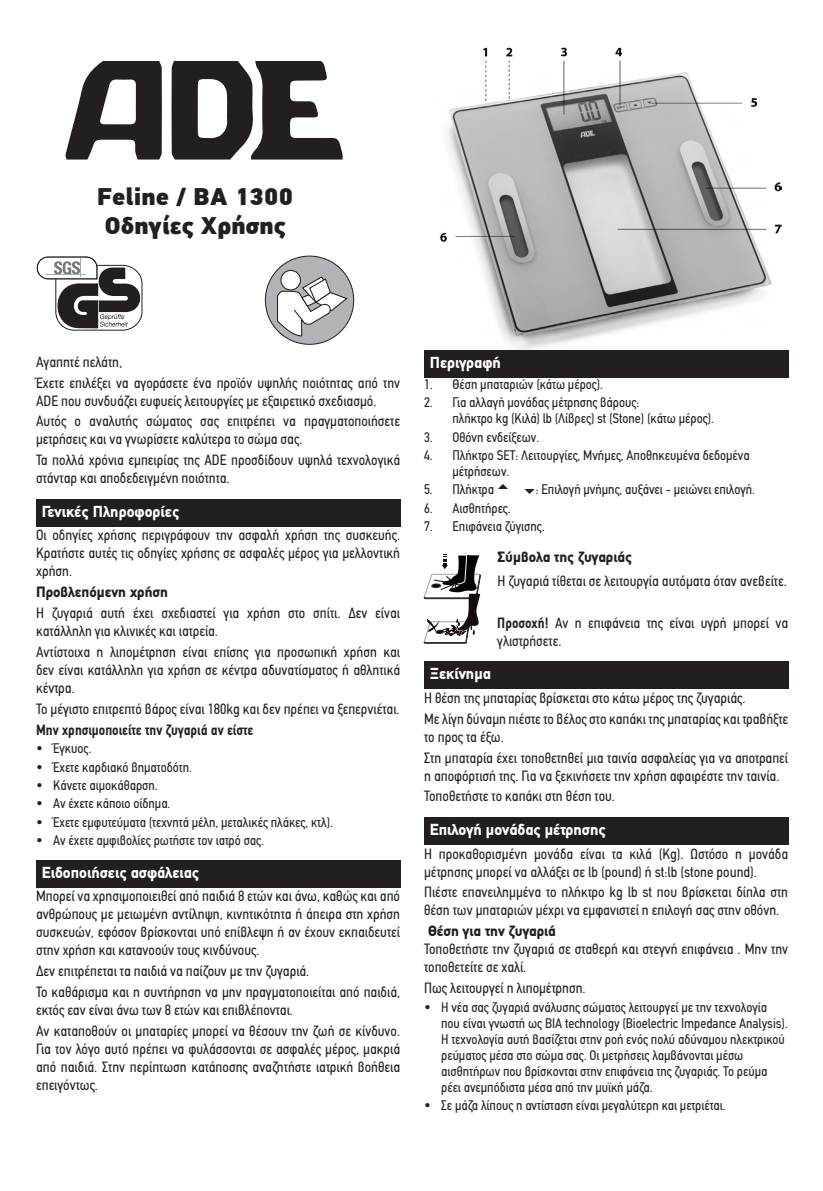
<style>
.page{position:relative;width:823px;height:1191px;background:#fff}
.page>*{position:absolute;margin:0;border:0;box-sizing:border-box;transform-origin:0 0}
.t1{font:900 24px "PF Din Text Pro";color:#231f20}
.t2{font:900 16px "PF Din Text";color:#fff}
.Main_Text{font:15px/18px "PF Din Text Condensed";color:#231f20}
.TITLE_copy{font:900 15px "PF Din Text";color:#231f20}
.Main_Text-2{font:700 15px "PF Din Text Condensed";color:#231f20}
.Main_Text-3{font:900 15px "PF Din Text";color:#231f20}
.t3{font:14px/16px "PF Din Text Condensed";color:#231f20}
.s1{font-weight:700}
</style>
<div class="page">
<img style="left:440px;top:47px;width:341px;height:303px">
<svg style="left:65px;top:61px;width:97px;height:98px"></svg>
<svg style="left:171px;top:61px;width:171px;height:98px"></svg>
<svg style="left:37px;top:256px;width:106px;height:75px"></svg>
<div style="left:265px;top:256px;width:88px;height:88px;background:#b2b3b7;border-radius:50%"></div>
<svg style="left:281px;top:270px;width:19px;height:20px"></svg>
<div style="left:280px;top:270px;width:21px;height:20px;border:1px solid #231f20;border-radius:50%"></div>
<svg style="left:276px;top:276px;width:72px;height:61px"></svg>
<div style="left:36px;top:499px;width:364px;height:27px;background:#231f20"></div>
<div style="left:36px;top:860px;width:364px;height:27px;background:#231f20"></div>
<div style="left:424px;top:350px;width:363px;height:27px;background:#231f20"></div>
<div style="left:424px;top:661px;width:363px;height:28px;background:#231f20"></div>
<div style="left:424px;top:817px;width:363px;height:27px;background:#231f20"></div>
<svg style="left:424px;top:554px;width:56px;height:89px"></svg>
<p class="t1" style="left:97px;top:181px;width:197px">Feline / BΑ 1300</p>
<p class="t1" style="left:104px;top:210px;width:183px">Οδηγίες Χρήσης</p>
<p class="Main_Text" style="left:36px;top:353px;width:87px">Αγαπητέ πελάτη,</p>
<p class="Main_Text" style="left:36px;top:373px;width:365px">Έχετε επιλέξει να αγοράσετε ένα προϊόν υψηλής ποιότητας από την<br>ADE που συνδυάζει ευφυείς λειτουργίες με εξαιρετικό σχεδιασμό.</p>
<p class="Main_Text" style="left:36px;top:412px;width:365px">Αυτός ο αναλυτής σώματος σας επιτρέπει να πραγματοποιήσετε μετρήσεις και να γνωρίσετε καλύτερα το σώμα σας.</p>
<p class="Main_Text" style="left:36px;top:451px;width:365px">Τα πολλά χρόνια εμπειρίας της ADE προσδίδουν υψηλά τεχνολογικά στάνταρ και αποδεδειγμένη ποιότητα.</p>
<p class="t2" style="left:42px;top:501px;width:139px">Γενικές Πληροφορίες</p>
<p class="Main_Text" style="left:36px;top:526px;width:365px;text-align:justify">Οι οδηγίες χρήσης περιγράφουν την ασφαλή χρήση της συσκευής.<br>Κρατήστε αυτές τις οδηγίες χρήσης σε ασφαλές μέρος για μελλοντική χρήση.</p>
<p class="Main_Text-3" style="left:36px;top:583px;width:133px">Προβλεπόμενη χρήση</p>
<p class="Main_Text" style="left:36px;top:604px;width:365px">Η ζυγαριά αυτή έχει σχεδιαστεί για χρήση στο σπίτι. Δεν είναι κατάλληλη για κλινικές και ιατρεία.</p>
<p class="Main_Text" style="left:36px;top:643px;width:365px;text-align:justify">Αντίστοιχα η λιπομέτρηση είναι επίσης για προσωπική χρήση και δεν είναι κατάλληλη για χρήση σε κέντρα αδυνατίσματος ή αθλητικά κέντρα.</p>
<p class="Main_Text" style="left:36px;top:699px;width:365px">Το μέγιστο επιτρεπτό βάρος είναι 180kg και δεν πρέπει να ξεπερνιέται.</p>
<p class="Main_Text-2" style="left:36px;top:720px;width:218px">Μην χρησιμοποιείτε την ζυγαριά αν είστε</p>
<p class="t3" style="left:36px;top:740px;width:57px">• Έγκυος.</p>
<p class="t3" style="left:36px;top:759px;width:157px">• Έχετε καρδιακό βηματοδότη.</p>
<p class="t3" style="left:36px;top:777px;width:123px">• Κάνετε αιμοκάθαρση.</p>
<p class="t3" style="left:36px;top:795px;width:136px">• Αν έχετε κάποιο οίδημα.</p>
<p class="t3" style="left:36px;top:814px;width:298px">• Έχετε εμφυτεύματα (τεχνητά μέλη, μεταλικές πλάκες, κτλ).</p>
<p class="t3" style="left:36px;top:832px;width:229px">• Αν έχετε αμφιβολίες ρωτήστε τον ιατρό σας.</p>
<p class="t2" style="left:42px;top:862px;width:159px">Ειδοποιήσεις ασφάλειας</p>
<p class="Main_Text" style="left:36px;top:887px;width:365px;text-align:justify">Μπορεί να χρησιμοποιειθεί από παιδιά 8 ετών και άνω, καθώς και από ανθρώπους με μειωμένη αντίληψη, κινητικότητα ή άπειρα στη χρήση συσκευών, εφόσον βρίσκονται υπό επίβλεψη ή αν έχουν εκπαιδευτεί στην χρήση και κατανοούν τους κινδύνους.</p>
<p class="Main_Text" style="left:36px;top:962px;width:274px">Δεν επιτρέπεται τα παιδιά να παίζουν με την ζυγαριά.</p>
<p class="Main_Text" style="left:36px;top:983px;width:365px">Το καθάρισμα και η συντήρηση να μην πραγματοποιείται από παιδιά, εκτός εαν είναι άνω των 8 ετών και επιβλέπονται.</p>
<p class="Main_Text" style="left:36px;top:1021px;width:365px;text-align:justify">Αν καταποθούν οι μπαταρίες μπορεί να θέσουν την ζωή σε κίνδυνο.<br>Για τον λόγο αυτό πρέπει να φυλάσσονται σε ασφαλές μέρος, μακριά από παιδιά. Στην περίπτωση κατάποσης αναζητήστε ιατρική βοήθεια επειγόντως.</p>
<p class="t2" style="left:429px;top:352px;width:73px">Περιγραφή</p>
<p class="t3" style="left:424px;top:376px;width:180px">1. Θέση μπαταριών (κάτω μέρος).</p>
<p class="t3" style="left:452px;top:395px;width:263px;text-indent:-28px">2. Για αλλαγή μονάδας μέτρησης βάρους:<br>πλήκτρο kg (Κιλά) lb (Λίβρες) st (Stone) (κάτω μέρος).</p>
<p class="t3" style="left:424px;top:429px;width:116px">3. Οθόνη ενδείξεων.</p>
<p class="t3" style="left:452px;top:447px;width:298px;text-indent:-28px">4. Πλήκτρο SET: Λειτουργίες, Μνήμες, Αποθηκευμένα δεδομένα μέτρήσεων.</p>
<p class="t3" style="left:424px;top:481px;width:71px">5. Πλήκτρα</p>
<p class="t3" style="left:535px;top:481px;width:221px">: Επιλογή μνήμης, αυξάνει - μειώνει επιλογή.</p>
<p class="t3" style="left:424px;top:500px;width:88px">6. Αισθητήρες.</p>
<p class="t3" style="left:424px;top:518px;width:122px">7. Επιφάνεια ζύγισης.</p>
<p class="TITLE_copy" style="left:497px;top:548px;width:136px">Σύμβολα της ζυγαριάς</p>
<p class="Main_Text" style="left:497px;top:572px;width:291px">Η ζυγαριά τίθεται σε λειτουργία αυτόματα όταν ανεβείτε.</p>
<p class="Main_Text" style="left:497px;top:614px;width:292px"><span class="s1">Προσοχή!</span> Αν η επιφάνεια της είναι υγρή μπορεί να γλιστρήσετε.</p>
<p class="t2" style="left:429px;top:664px;width:63px">Ξεκίνημα</p>
<p class="Main_Text" style="left:424px;top:689px;width:322px">Η θέση της μπαταρίας βρίσκεται στο κάτω μέρος της ζυγαριάς.</p>
<p class="Main_Text" style="left:424px;top:709px;width:365px">Με λίγη δύναμη πιέστε το βέλος στο καπάκι της μπαταρίας και τραβήξτε το προς τα έξω.</p>
<p class="Main_Text" style="left:424px;top:748px;width:365px">Στη μπαταρία έχει τοποθετηθεί μια ταινία ασφαλείας για να αποτραπεί η αποφόρτισή της. Για να ξεκινήσετε την χρήση αφαιρέστε την ταινία.</p>
<p class="Main_Text" style="left:424px;top:787px;width:192px">Τοποθετήστε το καπάκι στη θέση του.</p>
<p class="t2" style="left:429px;top:819px;width:177px">Επιλογή μονάδας μέτρησης</p>
<p class="Main_Text" style="left:424px;top:844px;width:365px">Η προκαθορισμένη μονάδα είναι τα κιλά (Kg). Ωστόσο η μονάδα μέτρησης μπορεί να αλλάξει σε lb (pound) ή st:lb (stone pound).</p>
<p class="Main_Text" style="left:424px;top:883px;width:365px">Πιέστε επανειλημμένα το πλήκτρο kg lb st που βρίσκεται δίπλα στη θέση των μπαταριών μέχρι να εμφανιστεί η επιλογή σας στην οθόνη.</p>
<p class="TITLE_copy" style="left:428px;top:922px;width:129px">Θέση για την ζυγαριά</p>
<p class="Main_Text" style="left:424px;top:940px;width:365px">Τοποθετήστε την ζυγαριά σε σταθερή και στεγνή επιφάνεια . Μην την τοποθετείτε σε χαλί.</p>
<p class="Main_Text" style="left:424px;top:979px;width:163px">Πως λειτουργεί η λιπομέτρηση.</p>
<p class="t3" style="left:441px;top:999px;width:348px;text-indent:-17px">• Η νέα σας ζυγαριά ανάλυσης σώματος λειτουργεί με την τεχνολογία που είναι γνωστή ως BIA technology (Bioelectric Impedance Analysis).<br>Η τεχνολογία αυτή βασίζεται στην ροή ενός πολύ αδύναμου ηλεκτρικού ρεύματος μέσα στο σώμα σας. Οι μετρήσεις λαμβάνονται μέσω αισθητήρων που βρίσκονται στην επιφάνεια της ζυγαριάς. Το ρεύμα ρέει ανεμπόδιστα μέσα από την μυϊκή μάζα.</p>
<p class="t3" style="left:424px;top:1097px;width:303px">• Σε μάζα λίπους η αντίσταση είναι μεγαλύτερη και μετριέται.</p>
</div>
